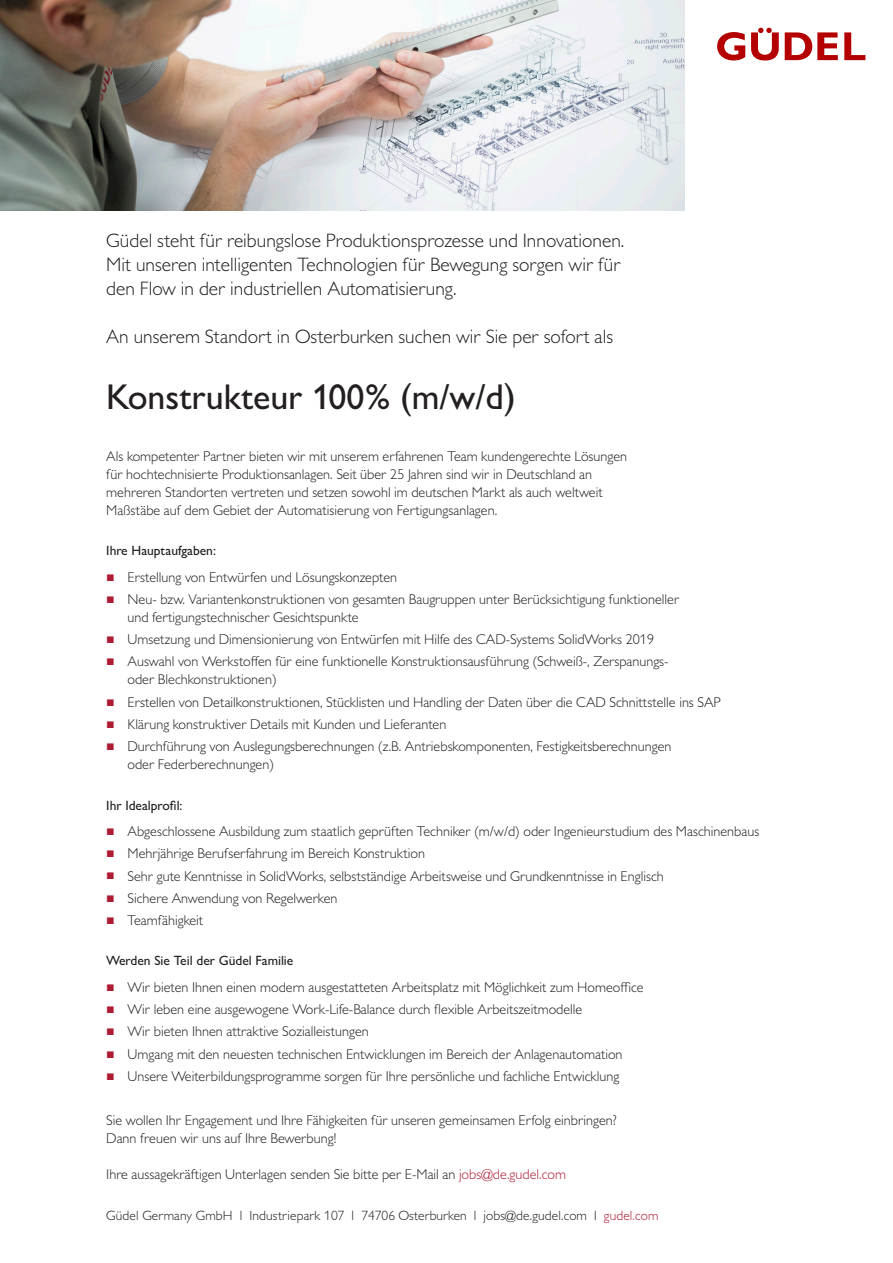
<style>
.page{position:relative;width:893px;height:1263px;background:#fff}
.page>*{position:absolute;margin:0;border:0;box-sizing:border-box;transform-origin:0 0}
.t1{font:500 36px "Gill Sans MT Pro";color:#231f20}
.t2{font:300 19.5px/24px "Gill Sans MT Pro";color:#231f20}
.t3{font:300 14.25px/18px "Gill Sans MT Pro";color:#231f20}
.t4{font:300 13.5px "Gill Sans MT Pro";letter-spacing:.01em;color:#231f20}
.t5{font:500 13.5px "Gill Sans MT Pro";color:#231f20}
.s1{font-family:"Arial";font-weight:400;color:#ae1c34}
.s2{color:#ae1c34}
</style>
<div class="page">
<svg style="left:717px;top:32px;width:28px;height:29px"></svg>
<svg style="left:785px;top:32px;width:53px;height:28px"></svg>
<svg style="left:844px;top:32px;width:21px;height:28px"></svg>
<svg style="left:751px;top:28px;width:28px;height:33px"></svg>
<img style="left:0;top:0;width:685px;height:210px">
<h2 class="t2" style="left:106px;top:228px;width:520px">Güdel steht für reibungslose Produktionsprozesse und Innovationen.<br>Mit unseren intelligenten Technologien für Bewegung sorgen wir für den Flow in der industriellen Automatisierung.</h2>
<h2 class="t2" style="left:106px;top:324px;width:508px">An unserem Standort in Osterburken suchen wir Sie per sofort als</h2>
<h1 class="t1" style="left:106px;top:376px;width:411px">Konstrukteur 100% (m/w/d)</h1>
<p class="t3" style="left:106px;top:447px;width:522px">Als kompetenter Partner bieten wir mit unserem erfahrenen Team kundengerechte Lösungen für hochtechnisierte Produktionsanlagen. Seit über 25 Jahren sind wir in Deutschland an mehreren Standorten vertreten und setzen sowohl im deutschen Markt als auch weltweit Maßstäbe auf dem Gebiet der Automatisierung von Fertigungsanlagen.</p>
<p class="t5" style="left:106px;top:543px;width:111px">Ihre Hauptaufgaben:</p>
<p class="t3" style="left:106px;top:568px;width:292px"><span class="s1">■</span> Erstellung von Entwürfen und Lösungskonzepten</p>
<p class="t3" style="left:128px;top:590px;width:553px;text-indent:-21px"><span class="s1">■</span> Neu- bzw. Variantenkonstruktionen von gesamten Baugruppen unter Berücksichtigung funktioneller und fertigungstechnischer Gesichtspunkte</p>
<p class="t3" style="left:106px;top:630px;width:549px"><span class="s1">■</span> Umsetzung und Dimensionierung von Entwürfen mit Hilfe des CAD-Systems SolidWorks 2019</p>
<p class="t3" style="left:128px;top:652px;width:543px;text-indent:-21px"><span class="s1">■</span> Auswahl von Werkstoffen für eine funktionelle Konstruktionsausführung (Schweiß-, Zerspanungs&shy;oder Blechkonstruktionen)</p>
<p class="t3" style="left:106px;top:693px;width:616px"><span class="s1">■</span> Erstellen von Detailkonstruktionen, Stücklisten und Handling der Daten über die CAD Schnittstelle ins SAP</p>
<p class="t3" style="left:106px;top:715px;width:341px"><span class="s1">■</span> Klärung konstruktiver Details mit Kunden und Lieferanten</p>
<p class="t3" style="left:128px;top:737px;width:545px;text-indent:-21px"><span class="s1">■</span> Durchführung von Auslegungsberechnungen (z.B. Antriebskomponenten, Festigkeitsberechnungen oder Federberechnungen)</p>
<p class="t5" style="left:106px;top:797px;width:78px">Ihr Idealprofil:</p>
<p class="t3" style="left:106px;top:822px;width:655px"><span class="s1">■</span> Abgeschlossene Ausbildung zum staatlich geprüften Techniker (m/w/d) oder Ingenieurstudium des Maschinenbaus</p>
<p class="t3" style="left:106px;top:844px;width:320px"><span class="s1">■</span> Mehrjährige Berufserfahrung im Bereich Konstruktion</p>
<p class="t3" style="left:106px;top:866px;width:559px"><span class="s1">■</span> Sehr gute Kenntnisse in SolidWorks, selbstständige Arbeitsweise und Grundkenntnisse in Englisch</p>
<p class="t3" style="left:106px;top:889px;width:233px"><span class="s1">■</span> Sichere Anwendung von Regelwerken</p>
<p class="t3" style="left:106px;top:911px;width:98px"><span class="s1">■</span> Teamfähigkeit</p>
<p class="t5" style="left:106px;top:953px;width:189px">Werden Sie Teil der Güdel Familie</p>
<p class="t3" style="left:106px;top:978px;width:539px"><span class="s1">■</span> Wir bieten Ihnen einen modern ausgestatteten Arbeitsplatz mit Möglichkeit zum Homeoffice</p>
<p class="t3" style="left:106px;top:1000px;width:478px"><span class="s1">■</span> Wir leben eine ausgewogene Work-Life-Balance durch flexible Arbeitszeitmodelle</p>
<p class="t3" style="left:106px;top:1022px;width:264px"><span class="s1">■</span> Wir bieten Ihnen attraktive Sozialleistungen</p>
<p class="t3" style="left:106px;top:1044px;width:518px"><span class="s1">■</span> Umgang mit den neuesten technischen Entwicklungen im Bereich der Anlagenautomation</p>
<p class="t3" style="left:106px;top:1067px;width:515px"><span class="s1">■</span> Unsere Weiterbildungsprogramme sorgen für Ihre persönliche und fachliche Entwicklung</p>
<p class="t3" style="left:106px;top:1111px;width:512px">Sie wollen Ihr Engagement und Ihre Fähigkeiten für unseren gemeinsamen Erfolg einbringen?<br>Dann freuen wir uns auf Ihre Bewerbung!</p>
<p class="t3" style="left:106px;top:1165px;width:461px">Ihre aussagekräftigen Unterlagen senden Sie bitte per E-Mail an <span class="s2">jobs@de.gudel.com</span></p>
<p class="t4" style="left:106px;top:1208px;width:554px">Güdel Germany GmbH 1 Industriepark 107 1 74706 Osterburken 1 jobs@de.gudel.com 1 <span class="s2">gudel.com</span></p>
</div>
